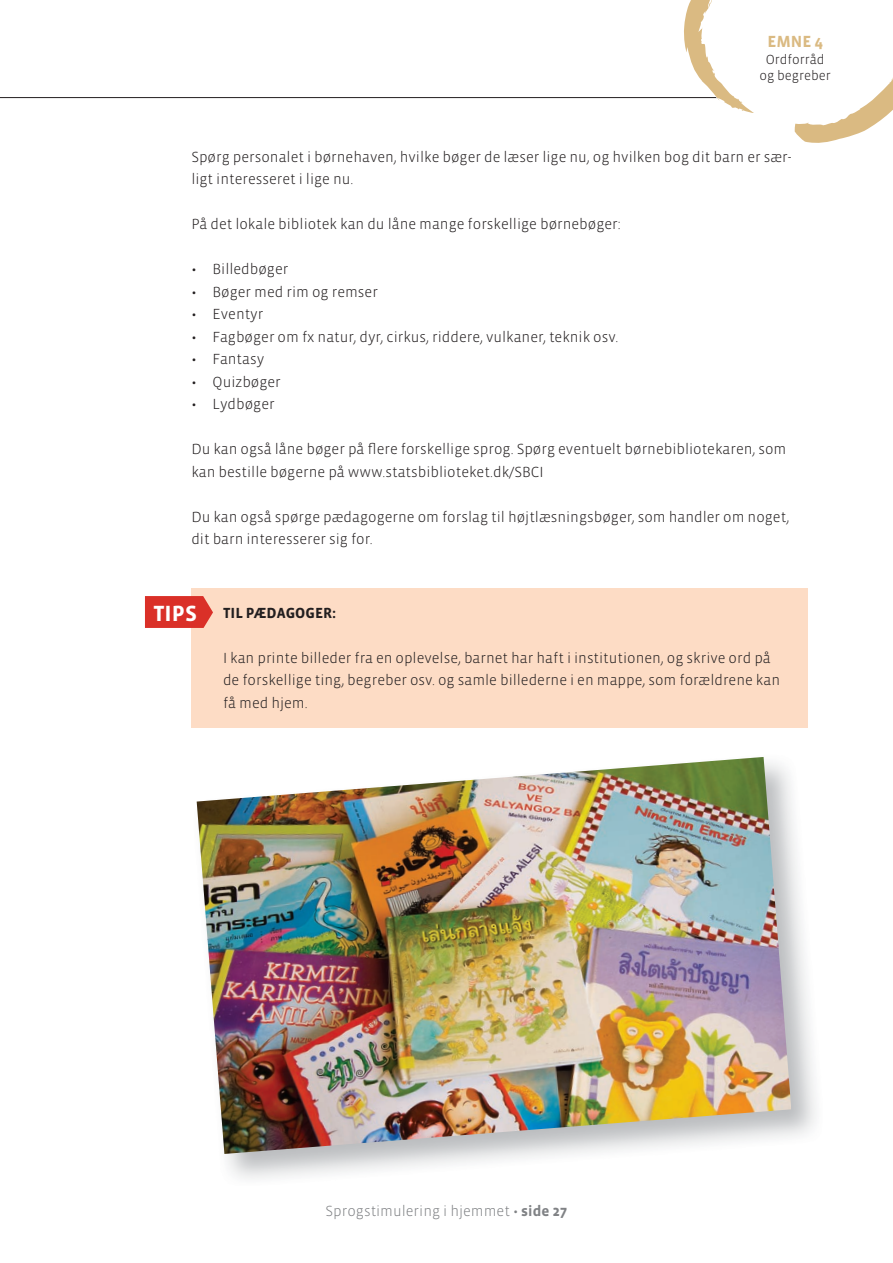
<style>
.page{position:relative;width:893px;height:1263px;background:#fff}
.page>*{position:absolute;margin:0;border:0;box-sizing:border-box;transform-origin:0 0}
.t1{font:700 22.5px "Vista Sans OT";color:#fff}
.t2{font:700 16.5px "Vista Sans OT";color:#daba82}
.t3{font:300 15px/22.5px "Vista Sans OT";color:#231f20}
.t4{font:300 15px "Vista Sans OT";color:#808285}
.t5{font:700 15px "Vista Sans OT";color:#231f20}
.t6{font:300 13.5px/16.2px "Vista Sans OT";color:#231f20;text-align:center}
.s1{font-weight:700}
</style>
<div class="page">
<hr style="left:0;top:97px;width:808px;height:1px;background:#231f20">
<svg style="left:683px;top:0;width:210px;height:143px"></svg>
<div style="left:191px;top:588px;width:617px;height:139px;background:#fddcc5"></div>
<svg style="left:145px;top:596px;width:68px;height:32px;background:#dc3c33"></svg>
<img style="left:197px;top:757px;width:594px;height:397px">
<p class="t2" style="left:767px;top:33px;width:57px">EMNE 4</p>
<p class="t6" style="left:759px;top:51px;width:73px">Ordforråd og begreber</p>
<p class="t3" style="left:191px;top:146px;width:602px">Spørg personalet i børnehaven, hvilke bøger de læser lige nu, og hvilken bog dit barn er sær&shy;ligt interesseret i lige nu.</p>
<p class="t3" style="left:191px;top:213px;width:431px">På det lokale bibliotek kan du låne mange forskellige børnebøger:</p>
<p class="t3" style="left:191px;top:258px;width:99px">• Billedbøger</p>
<p class="t3" style="left:191px;top:281px;width:188px">• Bøger med rim og remser</p>
<p class="t3" style="left:191px;top:303px;width:74px">• Eventyr</p>
<p class="t3" style="left:191px;top:326px;width:428px">• Fagbøger om fx natur, dyr, cirkus, riddere, vulkaner, teknik osv.</p>
<p class="t3" style="left:191px;top:348px;width:74px">• Fantasy</p>
<p class="t3" style="left:191px;top:371px;width:91px">• Quizbøger</p>
<p class="t3" style="left:191px;top:393px;width:85px">• Lydbøger</p>
<p class="t3" style="left:191px;top:438px;width:597px">Du kan også låne bøger på flere forskellige sprog. Spørg eventuelt børnebibliotekaren, som kan bestille bøgerne på www.statsbiblioteket.dk/SBCI</p>
<p class="t3" style="left:191px;top:506px;width:600px">Du kan også spørge pædagogerne om forslag til højtlæsningsbøger, som handler om noget, dit barn interesserer sig for.</p>
<h1 class="t1" style="left:153px;top:602px;width:45px">TIPS</h1>
<p class="t5" style="left:223px;top:605px;width:114px">TIL PÆDAGOGER:</p>
<p class="t3" style="left:223px;top:647px;width:559px">I kan printe billeder fra en oplevelse, barnet har haft i institutionen, og skrive ord på de forskellige ting, begreber osv. og samle billederne i en mappe, som forældrene kan få med hjem.</p>
<p class="t4" style="left:326px;top:1203px;width:243px">Sprogstimulering i hjemmet • <span class="s1">side 27</span></p>
</div>
